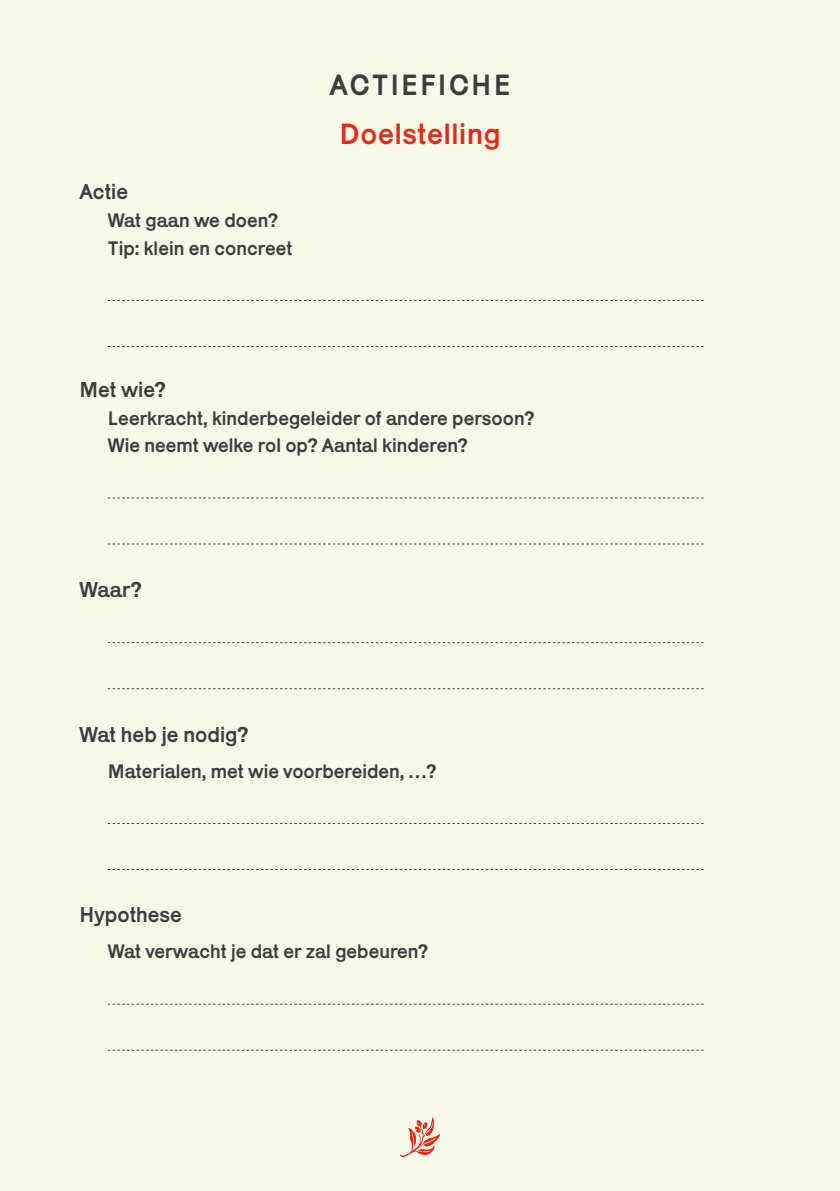
<style>
.page{position:relative;width:840px;height:1191px;background:#fff}
.page>*{position:absolute;margin:0;border:0;box-sizing:border-box;transform-origin:0 0}
.t1{font:30px "Karrik";letter-spacing:.025em;color:#e52a17}
.t2{font:30px "Karrik";letter-spacing:.07em;color:#3d3d3c}
.t3{font:22px "Karrik";color:#3d3d3c}
.t4{font:20px/27.6px "Karrik";color:#3d3d3c}
</style>
<div class="page">
<div style="left:0;top:0;width:839px;height:1191px;background:#f7f9e9"></div>
<svg style="left:108px;top:300px;width:595px;height:1px"></svg>
<svg style="left:108px;top:346px;width:595px;height:1px"></svg>
<svg style="left:108px;top:497px;width:595px;height:1px"></svg>
<svg style="left:108px;top:543px;width:595px;height:1px"></svg>
<svg style="left:108px;top:642px;width:595px;height:1px"></svg>
<svg style="left:108px;top:688px;width:595px;height:1px"></svg>
<svg style="left:108px;top:823px;width:595px;height:1px"></svg>
<svg style="left:108px;top:869px;width:595px;height:1px"></svg>
<svg style="left:108px;top:1003px;width:595px;height:1px"></svg>
<svg style="left:108px;top:1049px;width:595px;height:1px"></svg>
<svg style="left:400px;top:1117px;width:39px;height:40px"></svg>
<p class="t3" style="left:79px;top:174px;width:50px">Actie</p>
<p class="t4" style="left:108px;top:204px;width:186px">Wat gaan we doen?<br>Tip: klein en concreet</p>
<h1 class="t2" style="left:329px;top:60px;width:182px">ACTIEFICHE</h1>
<h1 class="t1" style="left:339px;top:109px;width:162px">Doelstelling</h1>
<p class="t3" style="left:79px;top:371px;width:88px">Met wie?</p>
<p class="t4" style="left:108px;top:402px;width:428px">Leerkracht, kinderbegeleider of andere persoon?<br>Wie neemt welke rol op? Aantal kinderen?</p>
<p class="t3" style="left:79px;top:571px;width:64px">Waar?</p>
<p class="t3" style="left:79px;top:716px;width:170px">Wat heb je nodig?</p>
<p class="t4" style="left:108px;top:755px;width:330px">Materialen, met wie voorbereiden, …?</p>
<p class="t3" style="left:79px;top:896px;width:104px">Hypothese</p>
<p class="t4" style="left:108px;top:936px;width:322px">Wat verwacht je dat er zal gebeuren?</p>
</div>
